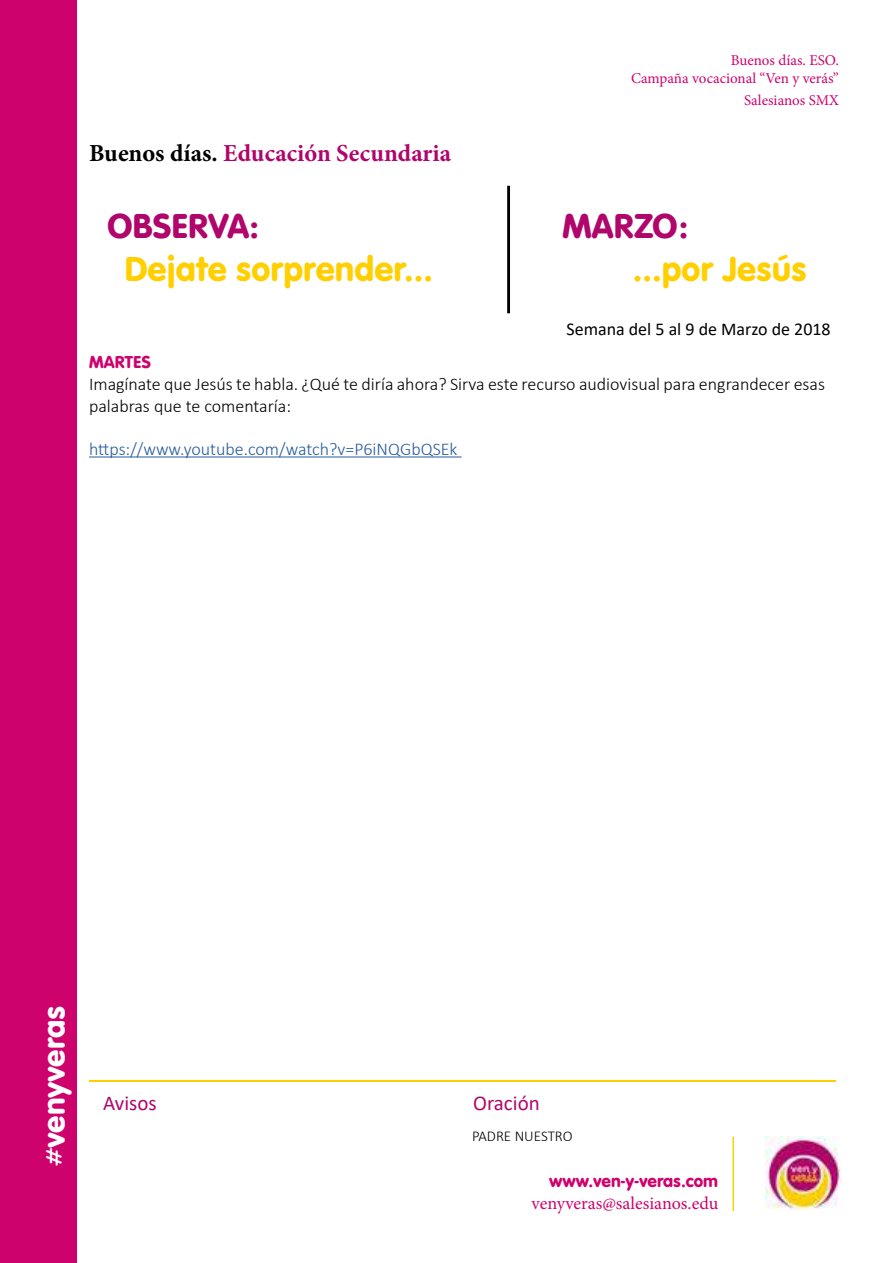
<style>
.page{position:relative;width:893px;height:1263px;background:#fff}
.page>*{position:absolute;margin:0;border:0;box-sizing:border-box;transform-origin:0 0}
.t1{font:36px "VAG Rundschrift D";color:#ffcf00}
.t2{font:36px "VAG Rundschrift D";color:#b0056b}
.t3{font:32.7px "VAG Rundschrift D";letter-spacing:-.01em;color:#fff}
.t4{font:700 24.45px "Minion Pro";color:#b0056b}
.t5{font:21px "Calibri";color:#b0056b}
.t6{font:300 18px/21.6px "Calibri";color:#000}
.t7{font:300 18px "Calibri";color:#275b9b}
.t8{font:18px "Calibri";color:#000}
.t9{font:18px "VAG Rundschrift D";letter-spacing:-.005em;color:#ce026d}
.t10{font:18px "Minion Pro";color:#ce026d}
.t11{font:15px/18px "Minion Pro";color:#ce026d;text-align:right}
.t12{font:300 15px "Calibri";color:#000}
.s1{color:#000}
</style>
<div class="page">
<div style="left:0;top:0;width:77px;height:1263px;background:#ce026d"></div>
<img style="left:765px;top:1137px;width:76px;height:73px">
<hr style="left:732px;top:1137px;width:2px;height:74px;background:#ffcf00">
<div style="left:507px;top:186px;width:3px;height:127px;border:2px solid #000"></div>
<hr style="left:89px;top:456px;width:373px;height:1px;background:#275b9b">
<hr style="left:89px;top:1080px;width:746px;height:2px;background:#ffcf00">
<h3 class="t4" style="left:89px;top:136px;width:364px"><span class="s1">Buenos días.</span> Educación Secundaria</h3>
<h1 class="t2" style="left:107px;top:204px;width:153px">OBSERVA:</h1>
<h1 class="t1" style="left:124px;top:248px;width:310px">Dejate sorprender...</h1>
<p class="t11" style="left:631px;top:51px;width:209px">Buenos días. ESO.<br>Campaña vocacional “Ven y verás”</p>
<p class="t11" style="left:744px;top:91px;width:96px">Salesianos SMX</p>
<h1 class="t2" style="left:562px;top:204px;width:128px">MARZO:</h1>
<h1 class="t1" style="left:633px;top:248px;width:175px">...por Jesús</h1>
<p class="t8" style="left:566px;top:317px;width:266px">Semana del 5 al 9 de Marzo de 2018</p>
<p class="t9" style="left:89px;top:352px;width:63px">MARTES</p>
<p class="t6" style="left:89px;top:373px;width:737px">Imagínate que Jesús te habla. ¿Qué te diría ahora? Sirva este recurso audiovisual para engrandecer esas palabras que te comentaría:</p>
<p class="t7" style="left:89px;top:438px;width:370px">https://www.youtube.com/watch?v=P6iNQGbQSEk</p>
<h2 class="t3" style="left:35px;top:1166px;width:162px;rotate:-90deg">#venyveras</h2>
<p class="t5" style="left:103px;top:1089px;width:55px">Avisos</p>
<p class="t5" style="left:473px;top:1089px;width:68px">Oración</p>
<p class="t12" style="left:472px;top:1126px;width:102px">PADRE NUESTRO</p>
<p class="t9" style="left:549px;top:1170px;width:171px">www.ven-y-veras.com</p>
<p class="t10" style="left:532px;top:1191px;width:188px">venyveras@salesianos.edu</p>
</div>
